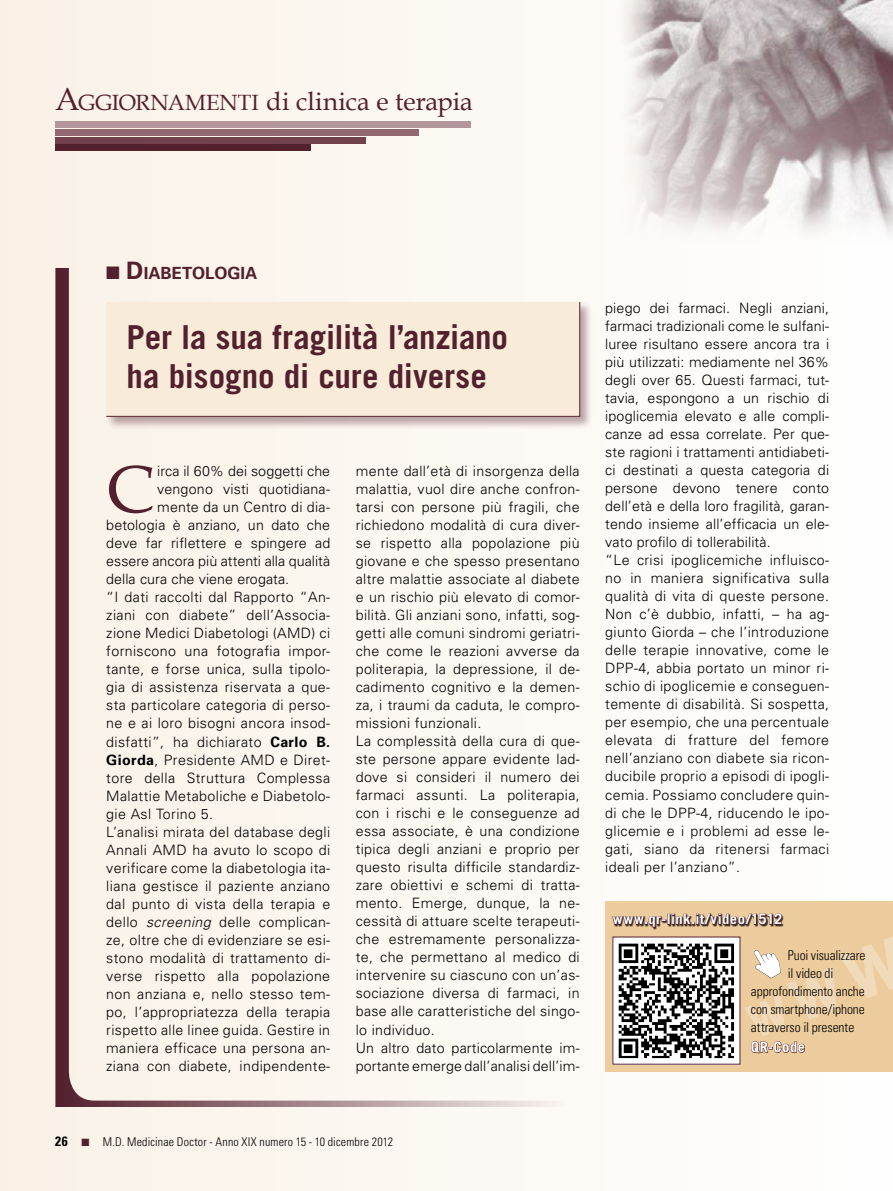
<style>
.page{position:relative;width:893px;height:1191px;background:#fff}
.page>*{position:absolute;margin:0;border:0;box-sizing:border-box;transform-origin:0 0}
.t1{font:67.2px "Book Antiqua";color:#53202d}
.t2{font:700 33px/39px "Trade Gothic";letter-spacing:-.005em;color:#53202d}
.t3{font:25.5px "Book Antiqua";color:#53202d}
.t4{font:700 16.8px "Univers";color:#53202d}
.t5{font:300 14.25px/18px "Univers";letter-spacing:.02em;color:#000}
.t6{font:300 14.25px "Univers";color:#000}
.t7{font:700 14.25px "Trade Gothic";letter-spacing:.03em;color:#fff}
.t8{font:300 condensed 13.5px "Univers";letter-spacing:-.005em;color:#000}
.t9{font:300 condensed 12px "Univers";letter-spacing:.015em;color:#000}
.s1{font-size:31.5px}
.s2{font-size:22.05px}
.s3{font-size:24px}
.s4{font-weight:700}
.s5{font-style:italic}
.s6{font-weight:700;font-size:13.5px}
.s7{color:#53202d}
</style>
<div class="page">
<div style="left:0;top:0;width:893px;height:1191px;background:linear-gradient(to right,#f9f0e5,#fff)"></div>
<div style="left:55px;top:268px;width:513px;height:839px;background:#fbf6ee"></div>
<div style="left:55px;top:145px;width:255px;height:6px;background:#53202d"></div>
<div style="left:55px;top:137px;width:311px;height:6px;background:#71414d"></div>
<div style="left:55px;top:129px;width:364px;height:7px;background:#916872"></div>
<div style="left:55px;top:122px;width:416px;height:6px;background:#b2969c"></div>
<div style="left:105px;top:301px;width:494px;height:135px;background:#53202d;opacity:.4"></div>
<div style="left:106px;top:301px;width:474px;height:116px;background:#f8ebd9"></div>
<div style="left:605px;top:901px;width:288px;height:170px;background:#eccb9c"></div>
<img style="left:615px;top:946px;width:123px;height:116px">
<div style="left:612px;top:913px;width:260px;height:33px;background:#000;opacity:.8"></div>
<svg style="left:612px;top:913px;width:170px;height:17px"></svg>
<img style="left:612px;top:0;width:281px;height:249px">
<svg style="left:744px;top:936px;width:128px;height:117px"></svg>
<h3 class="t3" style="left:55px;top:86px;width:419px"><span class="s1">A</span><span class="s2">GGIORNAMENTI</span> di clinica e terapia</h3>
<p class="t4" style="left:106px;top:262px;width:153px">■ <span class="s3">D</span>IABETOLOGIA</p>
<h2 class="t2" style="left:126px;top:317px;width:383px">Per la sua fragilità l’anziano ha bisogno di cure diverse</h2>
<h1 class="t1" style="left:106px;top:448px;width:49px">C</h1>
<p class="t5" style="left:157px;top:462px;width:174px">irca il 60% dei soggetti che</p>
<p class="t5" style="left:157px;top:480px;width:174px">vengono visti quotidiana-</p>
<p class="t5" style="left:157px;top:498px;width:174px">mente da un Centro di dia-</p>
<p class="t5" style="left:106px;top:516px;width:225px">betologia è anziano, un dato che</p>
<p class="t5" style="left:106px;top:534px;width:225px">deve far riflettere e spingere ad</p>
<p class="t6" style="left:106px;top:553px;width:225px">essere ancora più attenti alla qualità</p>
<p class="t6" style="left:106px;top:571px;width:184px">della cura che viene erogata.</p>
<p class="t5" style="left:106px;top:588px;width:225px">“I dati raccolti dal Rapporto “An-</p>
<p class="t5" style="left:106px;top:606px;width:225px">ziani con diabete” dell’Associa-</p>
<p class="t5" style="left:106px;top:624px;width:225px">zione Medici Diabetologi (AMD) ci</p>
<p class="t5" style="left:106px;top:642px;width:225px">forniscono una fotografia impor-</p>
<p class="t5" style="left:106px;top:660px;width:225px">tante, e forse unica, sulla tipolo-</p>
<p class="t5" style="left:106px;top:678px;width:225px">gia di assistenza riservata a que-</p>
<p class="t5" style="left:106px;top:696px;width:225px">sta particolare categoria di perso-</p>
<p class="t5" style="left:106px;top:714px;width:225px">ne e ai loro bisogni ancora insod-</p>
<p class="t5" style="left:106px;top:732px;width:225px">disfatti”, ha dichiarato <span class="s4">Carlo B.</span></p>
<p class="t5" style="left:106px;top:750px;width:225px"><span class="s4">Giorda</span>, Presidente AMD e Diret-</p>
<p class="t5" style="left:106px;top:768px;width:225px">tore della Struttura Complessa</p>
<p class="t5" style="left:106px;top:786px;width:225px">Malattie Metaboliche e Diabetolo-</p>
<p class="t5" style="left:106px;top:804px;width:108px">gie Asl Torino 5.</p>
<p class="t5" style="left:106px;top:822px;width:225px">L’analisi mirata del database degli</p>
<p class="t5" style="left:106px;top:840px;width:225px">Annali AMD ha avuto lo scopo di</p>
<p class="t5" style="left:106px;top:858px;width:225px">verificare come la diabetologia ita-</p>
<p class="t5" style="left:106px;top:876px;width:225px">liana gestisce il paziente anziano</p>
<p class="t5" style="left:106px;top:894px;width:225px">dal punto di vista della terapia e</p>
<p class="t5" style="left:106px;top:912px;width:225px">dello <span class="s5">screening</span> delle complican-</p>
<p class="t5" style="left:106px;top:930px;width:225px">ze, oltre che di evidenziare se esi-</p>
<p class="t5" style="left:106px;top:948px;width:225px">stono modalità di trattamento di-</p>
<p class="t5" style="left:106px;top:966px;width:225px">verse rispetto alla popolazione</p>
<p class="t5" style="left:106px;top:984px;width:225px">non anziana e, nello stesso tem-</p>
<p class="t5" style="left:106px;top:1002px;width:225px">po, l’appropriatezza della terapia</p>
<p class="t5" style="left:106px;top:1020px;width:225px">rispetto alle linee guida. Gestire in</p>
<p class="t5" style="left:106px;top:1038px;width:225px">maniera efficace una persona an-</p>
<p class="t5" style="left:106px;top:1056px;width:225px">ziana con diabete, indipendente-</p>
<p class="t5" style="left:356px;top:462px;width:225px">mente dall’età di insorgenza della malattia, vuol dire anche confron&shy;tarsi con persone più fragili, che richiedono modalità di cura diver&shy;se rispetto alla popolazione più giovane e che spesso presentano altre malattie associate al diabete e un rischio più elevato di comor&shy;bilità. Gli anziani sono, infatti, sog&shy;getti alle comuni sindromi geriatri&shy;che come le reazioni avverse da politerapia, la depressione, il de&shy;cadimento cognitivo e la demen&shy;za, i traumi da caduta, le compro&shy;missioni funzionali.<br>La complessità della cura di que&shy;ste persone appare evidente lad&shy;dove si consideri il numero dei farmaci assunti. La politerapia, con i rischi e le conseguenze ad essa associate, è una condizione tipica degli anziani e proprio per questo risulta difficile standardiz&shy;zare obiettivi e schemi di tratta&shy;mento. Emerge, dunque, la ne&shy;cessità di attuare scelte terapeuti&shy;che estremamente personalizza&shy;te, che permettano al medico di intervenire su ciascuno con un’as&shy;sociazione diversa di farmaci, in base alle caratteristiche del singo&shy;lo individuo.<br>Un altro dato particolarmente im&shy;portante emerge dall’analisi dell’im-</p>
<p class="t9" style="left:55px;top:1135px;width:339px"><span class="s6">26</span> <span class="s7">■</span> M.D. Medicinae Doctor - Anno XIX numero 15 - 10 dicembre 2012</p>
<p class="t5" style="left:605px;top:299px;width:225px">piego dei farmaci. Negli anziani, farmaci tradizionali come le sulfani&shy;luree risultano essere ancora tra i più utilizzati: mediamente nel 36% degli over 65. Questi farmaci, tut&shy;tavia, espongono a un rischio di ipoglicemia elevato e alle compli&shy;canze ad essa correlate. Per que&shy;ste ragioni i trattamenti antidiabeti&shy;ci destinati a questa categoria di persone devono tenere conto dell’età e della loro fragilità, garan&shy;tendo insieme all’efficacia un ele&shy;vato profilo di tollerabilità.<br>“Le crisi ipoglicemiche influisco&shy;no in maniera significativa sulla qualità di vita di queste persone.<br>Non c’è dubbio, infatti, – ha ag&shy;giunto Giorda – che l’introduzione delle terapie innovative, come le DPP-4, abbia portato un minor ri&shy;schio di ipoglicemie e conseguen&shy;temente di disabilità. Si sospetta, per esempio, che una percentuale elevata di fratture del femore nell’anziano con diabete sia ricon&shy;ducibile proprio a episodi di ipogli&shy;cemia. Possiamo concludere quin&shy;di che le DPP-4, riducendo le ipo&shy;glicemie e i problemi ad esse le&shy;gati, siano da ritenersi farmaci ideali per l’anziano”.</p>
<p class="t7" style="left:613px;top:910px;width:171px">www.qr-link.it/video/1512</p>
<p class="t8" style="left:788px;top:947px;width:79px">Puoi visualizzare</p>
<p class="t8" style="left:788px;top:965px;width:47px">il video di</p>
<p class="t8" style="left:751px;top:983px;width:115px">approfondimento anche</p>
<p class="t8" style="left:751px;top:1001px;width:115px">con smartphone/iphone</p>
<p class="t8" style="left:751px;top:1019px;width:105px">attraverso il presente</p>
<p class="t7" style="left:751px;top:1038px;width:56px">QR-Code</p>
</div>
